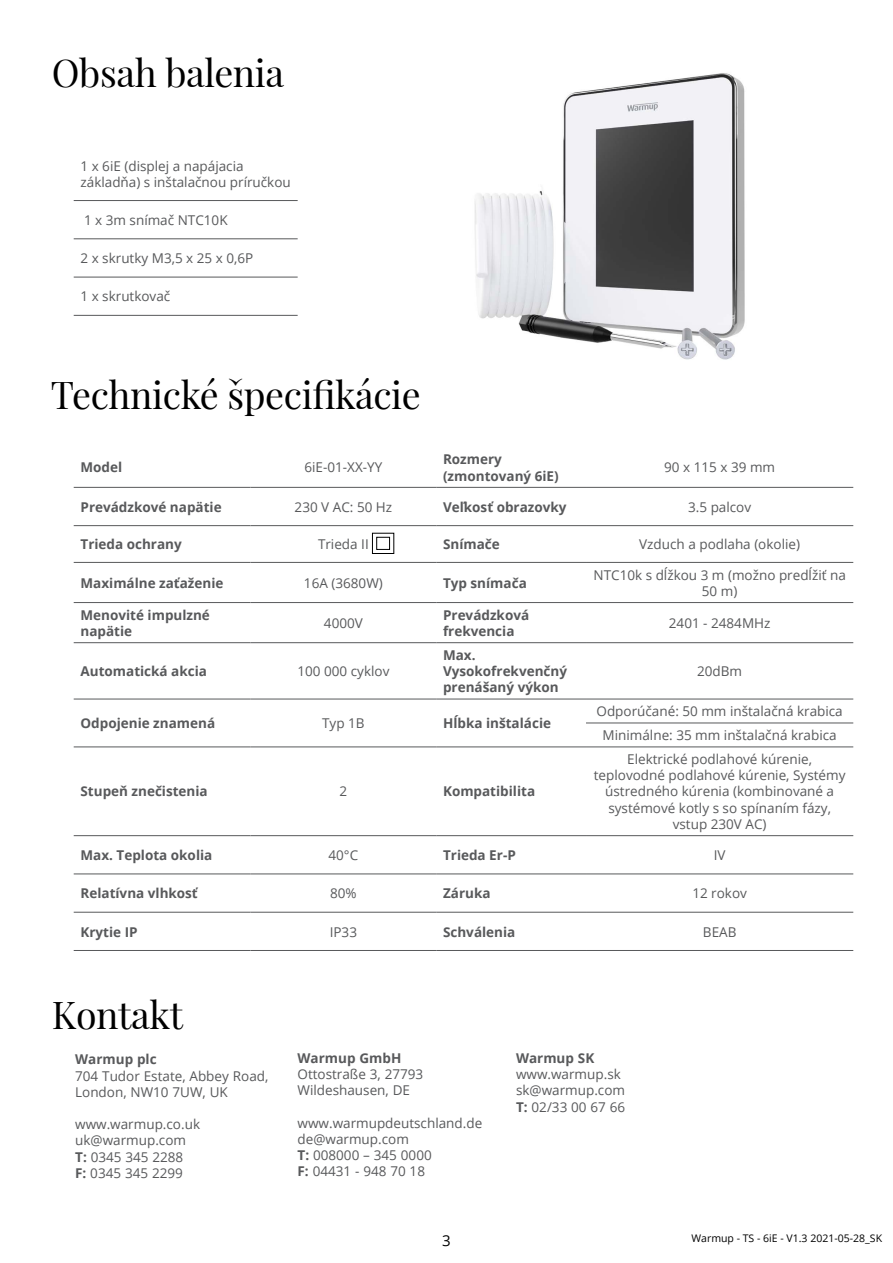
<style>
.page{position:relative;width:893px;height:1263px;background:#fff}
.page>*{position:absolute;margin:0;border:0;box-sizing:border-box;transform-origin:0 0}
.t1{font:37.5px "Playfair Display";letter-spacing:-.01em;color:#000}
.t2{font:15px "Open Sans";color:#000}
.t3{font:13.5px/16.2px "Open Sans";color:#58595b}
.t4{font:700 13.5px/16.2px "Open Sans";color:#58595b}
.t5{font:10.5px "Open Sans";color:#000}
.s1{font-weight:700}
</style>
<div class="page">
<hr style="left:74px;top:487px;width:177px;height:1px;background:#58595b">
<hr style="left:251px;top:487px;width:185px;height:1px;background:#58595b">
<hr style="left:436px;top:487px;width:150px;height:1px;background:#58595b">
<hr style="left:586px;top:487px;width:267px;height:1px;background:#58595b">
<hr style="left:74px;top:525px;width:177px;height:1px;background:#58595b">
<hr style="left:251px;top:525px;width:185px;height:1px;background:#58595b">
<hr style="left:436px;top:525px;width:150px;height:1px;background:#58595b">
<hr style="left:586px;top:525px;width:267px;height:1px;background:#58595b">
<hr style="left:74px;top:562px;width:177px;height:1px;background:#58595b">
<hr style="left:251px;top:562px;width:185px;height:1px;background:#58595b">
<hr style="left:436px;top:562px;width:150px;height:1px;background:#58595b">
<hr style="left:586px;top:562px;width:267px;height:1px;background:#58595b">
<hr style="left:74px;top:602px;width:177px;height:1px;background:#58595b">
<hr style="left:251px;top:602px;width:185px;height:1px;background:#58595b">
<hr style="left:436px;top:602px;width:150px;height:1px;background:#58595b">
<hr style="left:586px;top:602px;width:267px;height:1px;background:#58595b">
<hr style="left:74px;top:642px;width:177px;height:1px;background:#58595b">
<hr style="left:251px;top:642px;width:185px;height:1px;background:#58595b">
<hr style="left:436px;top:642px;width:150px;height:1px;background:#58595b">
<hr style="left:586px;top:642px;width:267px;height:1px;background:#58595b">
<hr style="left:74px;top:699px;width:177px;height:1px;background:#58595b">
<hr style="left:251px;top:699px;width:185px;height:1px;background:#58595b">
<hr style="left:436px;top:699px;width:150px;height:1px;background:#58595b">
<hr style="left:586px;top:699px;width:267px;height:1px;background:#58595b">
<hr style="left:586px;top:723px;width:267px;height:1px;background:#58595b">
<hr style="left:74px;top:747px;width:177px;height:1px;background:#58595b">
<hr style="left:251px;top:747px;width:185px;height:1px;background:#58595b">
<hr style="left:436px;top:747px;width:150px;height:1px;background:#58595b">
<hr style="left:586px;top:747px;width:267px;height:1px;background:#58595b">
<hr style="left:74px;top:835px;width:177px;height:1px;background:#58595b">
<hr style="left:251px;top:835px;width:185px;height:1px;background:#58595b">
<hr style="left:436px;top:835px;width:150px;height:1px;background:#58595b">
<hr style="left:586px;top:835px;width:267px;height:1px;background:#58595b">
<hr style="left:74px;top:874px;width:177px;height:1px;background:#58595b">
<hr style="left:251px;top:874px;width:185px;height:1px;background:#58595b">
<hr style="left:436px;top:874px;width:150px;height:1px;background:#58595b">
<hr style="left:586px;top:874px;width:267px;height:1px;background:#58595b">
<hr style="left:74px;top:912px;width:177px;height:1px;background:#58595b">
<hr style="left:251px;top:912px;width:185px;height:1px;background:#58595b">
<hr style="left:436px;top:912px;width:150px;height:1px;background:#58595b">
<hr style="left:586px;top:912px;width:267px;height:1px;background:#58595b">
<hr style="left:74px;top:950px;width:177px;height:1px;background:#58595b">
<hr style="left:251px;top:950px;width:185px;height:1px;background:#58595b">
<hr style="left:436px;top:950px;width:150px;height:1px;background:#58595b">
<hr style="left:586px;top:950px;width:267px;height:1px;background:#58595b">
<hr style="left:74px;top:200px;width:224px;height:1px;background:#58595b">
<hr style="left:74px;top:239px;width:224px;height:1px;background:#58595b">
<hr style="left:74px;top:277px;width:224px;height:1px;background:#58595b">
<hr style="left:74px;top:315px;width:224px;height:1px;background:#58595b">
<img style="left:474px;top:73px;width:271px;height:287px">
<div style="left:372px;top:533px;width:22px;height:21px;border:1px solid #000"></div>
<div style="left:376px;top:537px;width:14px;height:13px;border:1px solid #000"></div>
<h1 class="t1" style="left:52px;top:44px;width:234px">Obsah balenia</h1>
<p class="t3" style="left:81px;top:158px;width:212px">1 x 6iE (displej a napájacia základňa) s inštalačnou príručkou</p>
<p class="t3" style="left:84px;top:211px;width:145px">1 x 3m snímač NTC10K</p>
<p class="t3" style="left:81px;top:250px;width:174px">2 x skrutky M3,5 x 25 x 0,6P</p>
<p class="t3" style="left:81px;top:288px;width:91px">1 x skrutkovač</p>
<h1 class="t1" style="left:51px;top:365px;width:371px">Technické špecifikácie</h1>
<p class="t4" style="left:81px;top:459px;width:43px">Model</p>
<p class="t3" style="left:304px;top:459px;width:79px">6iE-01-XX-YY</p>
<p class="t4" style="left:443px;top:451px;width:117px">Rozmery (zmontovaný 6iE)</p>
<p class="t3" style="left:664px;top:459px;width:112px">90 x 115 x 39 mm</p>
<p class="t4" style="left:81px;top:498px;width:143px">Prevádzkové napätie</p>
<p class="t3" style="left:295px;top:498px;width:99px">230 V AC: 50 Hz</p>
<p class="t4" style="left:443px;top:498px;width:125px">Veľkosť obrazovky</p>
<p class="t3" style="left:688px;top:498px;width:65px">3.5 palcov</p>
<p class="t4" style="left:81px;top:536px;width:103px">Trieda ochrany</p>
<p class="t3" style="left:318px;top:536px;width:52px">Trieda II</p>
<p class="t4" style="left:443px;top:536px;width:58px">Snímače</p>
<p class="t3" style="left:639px;top:536px;width:162px">Vzduch a podlaha (okolie)</p>
<p class="t4" style="left:81px;top:574px;width:144px">Maximálne zaťaženie</p>
<p class="t3" style="left:304px;top:574px;width:80px">16A (3680W)</p>
<p class="t4" style="left:443px;top:574px;width:85px">Typ snímača</p>
<p class="t3" style="left:593px;top:566px;width:254px;text-align:center">NTC10k s dĺžkou 3 m (možno predĺžiť na<br>50 m)</p>
<p class="t4" style="left:81px;top:606px;width:131px">Menovité impulzné napätie</p>
<p class="t3" style="left:324px;top:614px;width:40px">4000V</p>
<p class="t4" style="left:443px;top:606px;width:88px">Prevádzková frekvencia</p>
<p class="t3" style="left:669px;top:614px;width:103px">2401 - 2484MHz</p>
<p class="t4" style="left:81px;top:663px;width:128px">Automatická akcia</p>
<p class="t3" style="left:297px;top:663px;width:94px">100 000 cyklov</p>
<p class="t4" style="left:443px;top:646px;width:125px">Max.<br>Vysokofrekvenčný prenášaný výkon</p>
<p class="t3" style="left:697px;top:663px;width:47px">20dBm</p>
<p class="t4" style="left:81px;top:715px;width:136px">Odpojenie znamená</p>
<p class="t3" style="left:322px;top:715px;width:44px">Typ 1B</p>
<p class="t4" style="left:443px;top:715px;width:110px">Hĺbka inštalácie</p>
<p class="t3" style="left:596px;top:699px;width:248px;line-height:24px;text-align:center">Odporúčané: 50 mm inštalačná krabica<br>Minimálne: 35 mm inštalačná krabica</p>
<p class="t4" style="left:81px;top:783px;width:129px">Stupeň znečistenia</p>
<p class="t3" style="left:340px;top:783px;width:9px">2</p>
<p class="t4" style="left:443px;top:783px;width:94px">Kompatibilita</p>
<p class="t3" style="left:594px;top:751px;width:253px;text-align:center">Elektrické podlahové kúrenie, teplovodné podlahové kúrenie, Systémy ústredného kúrenia (kombinované a systémové kotly s so spínaním fázy, vstup 230V AC)</p>
<p class="t4" style="left:81px;top:847px;width:133px">Max. Teplota okolia</p>
<p class="t3" style="left:329px;top:847px;width:31px">40°C</p>
<p class="t4" style="left:443px;top:847px;width:74px">Trieda Er-P</p>
<p class="t3" style="left:714px;top:847px;width:13px">IV</p>
<p class="t4" style="left:81px;top:885px;width:119px">Relatívna vlhkosť</p>
<p class="t3" style="left:330px;top:885px;width:28px">80%</p>
<p class="t4" style="left:443px;top:885px;width:49px">Záruka</p>
<p class="t3" style="left:692px;top:885px;width:56px">12 rokov</p>
<p class="t4" style="left:81px;top:923px;width:59px">Krytie IP</p>
<p class="t3" style="left:330px;top:923px;width:29px">IP33</p>
<p class="t4" style="left:443px;top:923px;width:74px">Schválenia</p>
<p class="t3" style="left:703px;top:923px;width:35px">BEAB</p>
<h1 class="t1" style="left:52px;top:986px;width:133px">Kontakt</h1>
<p class="t4" style="left:75px;top:1051px;width:83px">Warmup plc</p>
<p class="t3" style="left:75px;top:1067px;width:195px">704 Tudor Estate, Abbey Road,<br>London, NW10 7UW, UK</p>
<p class="t3" style="left:75px;top:1116px;width:126px">www.warmup.co.uk uk@warmup.com<br><span class="s1">T:</span> 0345 345 2288<br><span class="s1">F:</span> 0345 345 2299</p>
<p class="t4" style="left:298px;top:1049px;width:105px">Warmup GmbH</p>
<p class="t3" style="left:298px;top:1066px;width:127px">Ottostraße 3, 27793<br>Wildeshausen, DE</p>
<p class="t3" style="left:298px;top:1114px;width:186px">www.warmupdeutschland.de de@warmup.com<br><span class="s1">T:</span> 008000 – 345 0000<br><span class="s1">F:</span> 04431 - 948 70 18</p>
<p class="t4" style="left:516px;top:1049px;width:80px">Warmup SK</p>
<p class="t3" style="left:516px;top:1066px;width:111px">www.warmup.sk sk@warmup.com<br><span class="s1">T:</span> 02/33 00 67 66</p>
<p class="t2" style="left:442px;top:1230px;width:10px">3</p>
<p class="t5" style="left:691px;top:1231px;width:192px">Warmup - TS - 6iE - V1.3 2021-05-28_SK</p>
</div>
